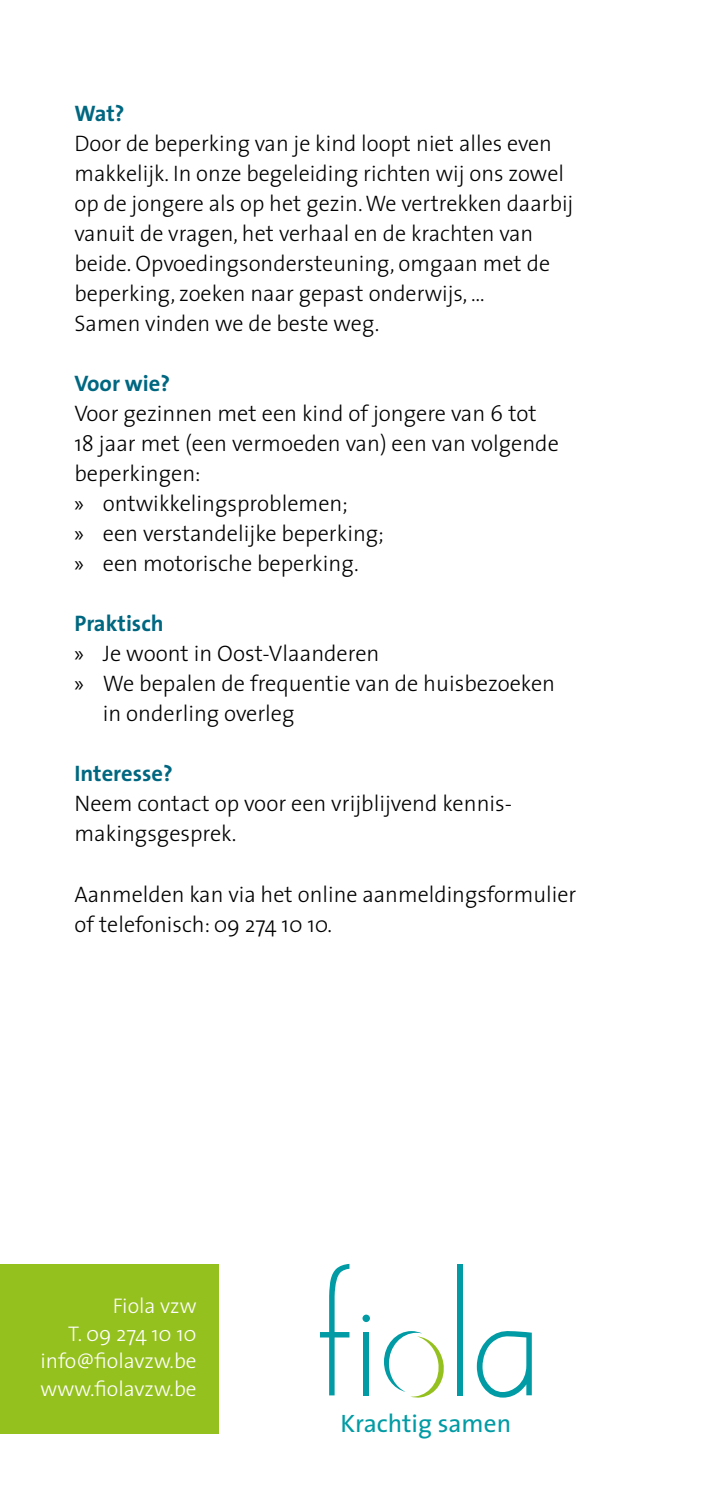
<style>
.page{position:relative;width:702px;height:1489px;background:#fff}
.page>*{position:absolute;margin:0;border:0;box-sizing:border-box;transform-origin:0 0}
.t1{font:25.25px "The Sans";color:#009ba4}
.t2{font:300 22.5px/30px "The Sans";color:#000}
.t3{font:700 22.5px "The Sans";color:#006781}
.Body-01{font:300 21.25px/27.5px "The Sans";color:#fff;text-align:justify}
.s1{font-family:"Myriad Pro";font-weight:400}
</style>
<div class="page">
<div style="left:0;top:1263px;width:218px;height:170px;background:#95c11f"></div>
<svg style="left:320px;top:1264px;width:29px;height:131px"></svg>
<div style="left:363px;top:1331px;width:6px;height:64px;background:#009ba4"></div>
<div style="left:457px;top:1263px;width:6px;height:132px;background:#009ba4"></div>
<svg style="left:477px;top:1331px;width:54px;height:66px"></svg>
<svg style="left:384px;top:1331px;width:60px;height:66px"></svg>
<div style="left:362px;top:1314px;width:8px;height:7px;background:#009ba4;border-radius:50%"></div>
<p class="t3" style="left:74px;top:95px;width:52px">Wat?</p>
<p class="t2" style="left:74px;top:128px;width:500px">Door de beperking van je kind loopt niet alles even makkelijk. In onze begeleiding richten wij ons zowel op de jongere als op het gezin. We vertrekken daarbij vanuit de vragen, het verhaal en de krachten van beide. Opvoedingsondersteuning, omgaan met de beperking, zoeken naar gepast onderwijs, …</p>
<p class="t2" style="left:74px;top:308px;width:306px">Samen vinden we de beste weg.</p>
<p class="t3" style="left:74px;top:365px;width:97px">Voor wie?</p>
<p class="t2" style="left:74px;top:398px;width:486px">Voor gezinnen met een kind of jongere van 6 tot<br>18 jaar met (een vermoeden van) een van volgende beperkingen:</p>
<p class="t2" style="left:74px;top:488px;width:275px"><span class="s1">»</span> ontwikkelingsproblemen;</p>
<p class="t2" style="left:74px;top:518px;width:311px"><span class="s1">»</span> een verstandelijke beperking;</p>
<p class="t2" style="left:74px;top:548px;width:286px"><span class="s1">»</span> een motorische beperking.</p>
<p class="t3" style="left:74px;top:605px;width:91px">Praktisch</p>
<p class="t2" style="left:74px;top:638px;width:306px"><span class="s1">»</span> Je woont in Oost-Vlaanderen</p>
<p class="t2" style="left:103px;top:668px;width:454px;text-indent:-28px"><span class="s1">»</span> We bepalen de frequentie van de huisbezoeken in onderling overleg</p>
<p class="t3" style="left:74px;top:755px;width:100px">Interesse?</p>
<p class="t2" style="left:74px;top:788px;width:437px">Neem contact op voor een vrijblijvend kennis&shy;makingsgesprek.</p>
<p class="t2" style="left:74px;top:878px;width:503px">Aanmelden kan via het online aanmeldingsformulier of telefonisch: 09 274 10 10.</p>
<p class="Body-01" style="left:113px;top:1291px;width:85px">Fiola vzw</p>
<p class="Body-01" style="left:40px;top:1318px;width:158px;text-indent:28px">T. 09 274 10 10 info@fiolavzw.be www.fiolavzw.be</p>
<p class="t1" style="left:340px;top:1401px;width:172px">Krachtig samen</p>
</div>
